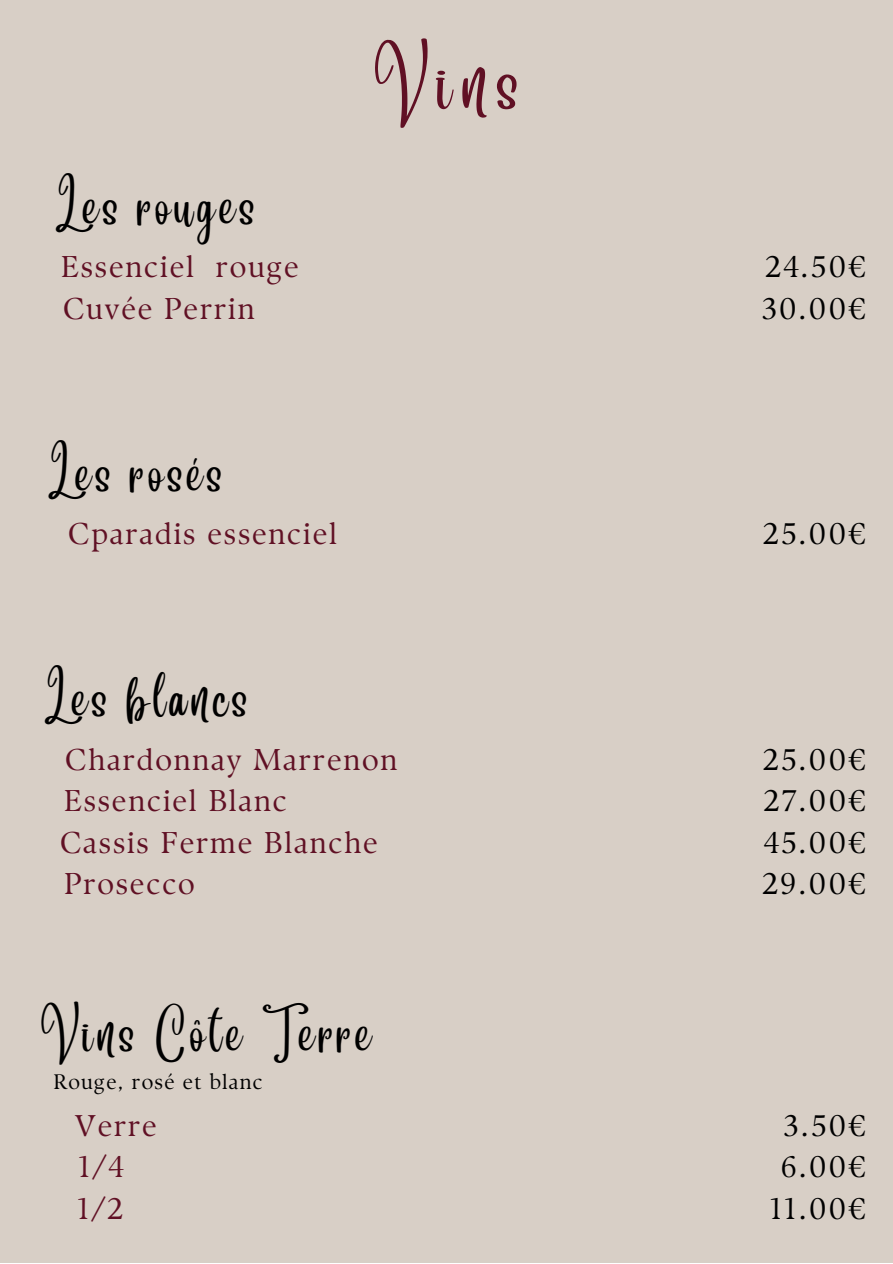
<style>
.page{position:relative;width:893px;height:1264px;background:#fff}
.page>*{position:absolute;margin:0;border:0;box-sizing:border-box;transform-origin:0 0}
.t1{font:58.5px "Angelina";color:#601024}
.t2{font:41.4px "Angelina";letter-spacing:.12em;color:#000}
.t3{font:30px "TY Serif D";letter-spacing:.06em;color:#601024}
.t4{font:30px "TY Serif D";letter-spacing:.06em;color:#000}
.t5{font:21px "TY Serif D";letter-spacing:.06em;color:#000}
</style>
<div class="page">
<div style="left:0;top:0;width:892px;height:1262px;background:#d8cfc6"></div>
<p class="t2" style="left:56px;top:199px;width:201px">Les rouges</p>
<p class="t1" style="left:373px;top:72px;width:147px">Vins</p>
<p class="t3" style="left:61px;top:249px;width:239px">Essenciel rouge</p>
<p class="t4" style="left:765px;top:249px;width:102px">24.50€</p>
<p class="t3" style="left:63px;top:290px;width:193px">Cuvée Perrin</p>
<p class="t4" style="left:761px;top:290px;width:106px">30.00€</p>
<p class="t2" style="left:49px;top:465px;width:175px">Les rosés</p>
<p class="t3" style="left:68px;top:516px;width:270px">Cparadis essenciel</p>
<p class="t4" style="left:762px;top:516px;width:104px">25.00€</p>
<p class="t2" style="left:45px;top:691px;width:204px">Les blancs</p>
<p class="t3" style="left:65px;top:741px;width:334px">Chardonnay Marrenon</p>
<p class="t4" style="left:762px;top:741px;width:104px">25.00€</p>
<p class="t3" style="left:64px;top:782px;width:224px">Essenciel Blanc</p>
<p class="t4" style="left:763px;top:782px;width:103px">27.00€</p>
<p class="t3" style="left:60px;top:824px;width:319px">Cassis Ferme Blanche</p>
<p class="t4" style="left:763px;top:824px;width:104px">45.00€</p>
<p class="t3" style="left:64px;top:865px;width:132px">Prosecco</p>
<p class="t4" style="left:762px;top:865px;width:105px">29.00€</p>
<p class="t2" style="left:40px;top:1025px;width:333px">Vins Côte Terre</p>
<p class="t5" style="left:53px;top:1068px;width:211px">Rouge, rosé et blanc</p>
<p class="t3" style="left:75px;top:1107px;width:83px">Verre</p>
<p class="t4" style="left:783px;top:1107px;width:84px">3.50€</p>
<p class="t3" style="left:78px;top:1148px;width:47px">1/4</p>
<p class="t4" style="left:780px;top:1148px;width:87px">6.00€</p>
<p class="t3" style="left:77px;top:1190px;width:48px">1/2</p>
<p class="t4" style="left:769px;top:1190px;width:97px">11.00€</p>
</div>
